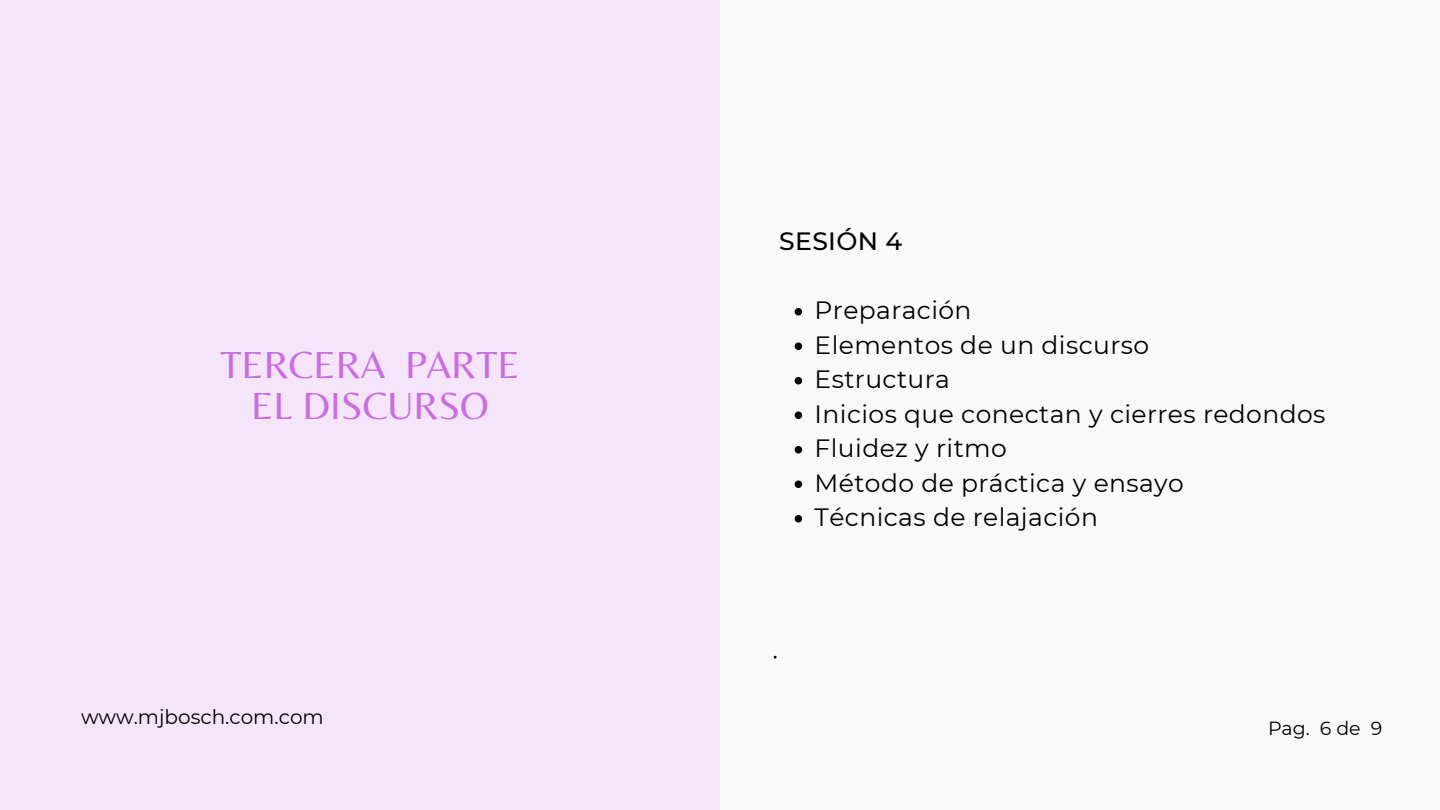
<style>
.page{position:relative;width:1440px;height:810px;background:#fff}
.page>*{position:absolute;margin:0;border:0;box-sizing:border-box;transform-origin:0 0}
.t1{font:39.3px/41.2px "Belleza";color:#cb6ce6;text-align:center}
.t2{font:25px/34.5px "Montserrat";letter-spacing:.015em;color:#000}
.t3{font:500 25px "Montserrat";letter-spacing:.015em;color:#000}
.t4{font:20px "Montserrat";color:#000}
.t5{font:19px "Montserrat";color:#000}
</style>
<div class="page">
<div style="left:0;top:0;width:720px;height:810px;background:#f5e5fa"></div>
<div style="left:720px;top:0;width:720px;height:810px;background:#f9f9f9"></div>
<svg style="left:795px;top:308px;width:7px;height:8px"></svg>
<svg style="left:795px;top:343px;width:7px;height:7px"></svg>
<svg style="left:795px;top:377px;width:7px;height:8px"></svg>
<svg style="left:795px;top:412px;width:7px;height:7px"></svg>
<svg style="left:795px;top:446px;width:7px;height:8px"></svg>
<svg style="left:795px;top:481px;width:7px;height:7px"></svg>
<svg style="left:795px;top:515px;width:7px;height:8px"></svg>
<h1 class="t1" style="left:221px;top:343px;width:300px">TERCERA PARTE<br>EL DISCURSO</h1>
<p class="t4" style="left:81px;top:705px;width:244px">www.mjbosch.com.com</p>
<p class="t3" style="left:779px;top:226px;width:125px">SESIÓN 4</p>
<p class="t2" style="left:815px;top:293px;width:512px">Preparación<br>Elementos de un discurso<br>Estructura<br>Inicios que conectan y cierres redondos<br>Fluidez y ritmo<br>Método de práctica y ensayo<br>Técnicas de relajación</p>
<p class="t2" style="left:772px;top:638px;width:8px">·</p>
<p class="t5" style="left:1268px;top:716px;width:116px">Pag. 6 de 9</p>
</div>
